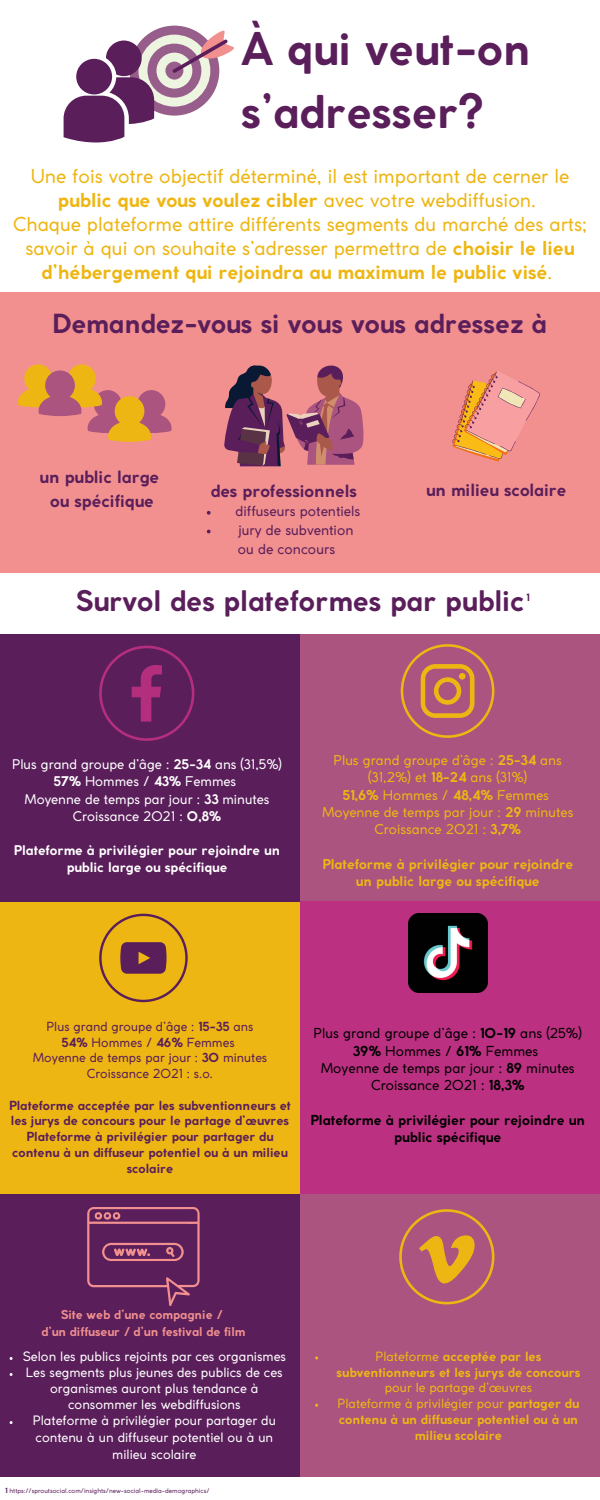
<style>
.page{position:relative;width:600px;height:1500px;background:#fff}
.page>*{position:absolute;margin:0;border:0;box-sizing:border-box;transform-origin:0 0}
.t1{font:700 44.6px/63px "Coco Gothic";color:#5a1e5a}
.t2{font:700 28px "Coco Gothic";color:#5a1e5a}
.t3{font:700 26px "Coco Gothic";color:#5a1e5a}
.t4{font:19px/24px "Coco Gothic";color:#eeb613;text-align:center}
.t5{font:700 16.7px/23.2px "Coco Gothic";color:#5a1e5a;text-align:center}
.t6{font:700 16.6px "Coco Gothic";color:#5a1e5a}
.t7{font:13.7px/18.8px "Coco Gothic";color:#5a1e5a}
.t8{font:13.6px/17.2px "Coco Gothic";color:#000;text-align:center}
.t9{font:700 13.6px/17.2px "Coco Gothic";color:#000;text-align:center}
.t10{font:13.4px/17.2px "Coco Gothic";color:#eeb613;text-align:center}
.t11{font:700 13.4px/17.2px "Coco Gothic";color:#eeb613;text-align:center}
.t12{font:13.2px/17.2px "Coco Gothic";color:#fff;text-align:center}
.t13{font:700 13.2px/17.2px "Coco Gothic";color:#fff;text-align:center}
.t14{font:12.8px/16.3px "Coco Gothic";color:#fff;text-align:center}
.t15{font:700 12.6px/15.8px "Coco Gothic";color:#eeb613;text-align:center}
.t16{font:700 12.4px/15.8px "Coco Gothic";color:#5a1e5a;text-align:center}
.t17{font:12.4px/15.8px "Coco Gothic";color:#5a1e5a;text-align:center}
.t18{font:700 12.1px/16.9px "Coco Gothic";color:#f1908f;text-align:center}
.t19{font:700 10px "Coco Gothic";color:#5a1e5a}
.t20{font:6.3px "Coco Gothic";color:#5a1e5a}
.s1{font-weight:700}
.s2{font-weight:400}
.s3{font-weight:700;font-size:7px}
</style>
<div class="page">
<svg style="left:64px;top:26px;width:170px;height:117px"></svg>
<div style="left:0;top:292px;width:600px;height:281px;background:#f1908f"></div>
<svg style="left:18px;top:364px;width:154px;height:78px"></svg>
<svg style="left:452px;top:371px;width:88px;height:90px"></svg>
<svg style="left:224px;top:365px;width:140px;height:101px"></svg>
<div style="left:0;top:634px;width:300px;height:268px;background:#5a1e5a"></div>
<div style="left:300px;top:634px;width:300px;height:268px;background:#aa547f"></div>
<div style="left:0;top:902px;width:300px;height:293px;background:#eeb613"></div>
<div style="left:300px;top:902px;width:300px;height:293px;background:#bc3081"></div>
<svg style="left:99px;top:646px;width:95px;height:95px"></svg>
<svg style="left:401px;top:644px;width:93px;height:94px"></svg>
<img style="left:408px;top:914px;width:79px;height:78px">
<svg style="left:99px;top:914px;width:89px;height:88px"></svg>
<div style="left:0;top:1194px;width:300px;height:283px;background:#5a1e5a"></div>
<div style="left:300px;top:1194px;width:300px;height:283px;background:#aa547f"></div>
<svg style="left:87px;top:1207px;width:113px;height:99px"></svg>
<svg style="left:399px;top:1209px;width:95px;height:95px"></svg>
<svg style="left:207px;top:511px;width:4px;height:4px"></svg>
<svg style="left:207px;top:530px;width:4px;height:3px"></svg>
<h1 class="t1" style="left:241px;top:21px;width:291px">À qui veut-on s’adresser?</h1>
<p class="t4" style="left:13px;top:166px;width:575px">Une fois votre objectif déterminé, il est important de cerner le <span class="s1">public que vous voulez cibler</span> avec votre webdiffusion.<br>Chaque plateforme attire différents segments du marché des arts; savoir à qui on souhaite s’adresser permettra de <span class="s1">choisir le lieu d’hébergement qui rejoindra au maximum le public visé</span>.</p>
<h3 class="t3" style="left:52px;top:314px;width:497px">Demandez-vous si vous vous adressez à</h3>
<p class="t5" style="left:40px;top:467px;width:121px">un public large ou spécifique</p>
<p class="t5" style="left:211px;top:481px;width:148px">des professionnels</p>
<p class="t7" style="left:236px;top:503px;width:126px">diffuseurs potentiels jury de subvention</p>
<p class="t7" style="left:238px;top:540px;width:99px">ou de concours</p>
<p class="t6" style="left:426px;top:484px;width:142px">un milieu scolaire</p>
<h2 class="t2" style="left:75px;top:590px;width:451px">Survol des plateformes par public</h2>
<p class="t19" style="left:526px;top:594px;width:5px">1</p>
<p class="t12" style="left:12px;top:757px;width:271px">Plus grand groupe d’âge : <span class="s1">25-34</span> ans (31,5%)<br><span class="s1">57%</span> Hommes / <span class="s1">43%</span> Femmes<br>Moyenne de temps par jour : <span class="s1">33</span> minutes<br>Croissance 2021 : <span class="s1">0,8%</span></p>
<p class="t13" style="left:14px;top:842px;width:268px">Plateforme à privilégier pour rejoindre un public large ou spécifique</p>
<p class="t10" style="left:322px;top:753px;width:253px">Plus grand groupe d’âge : <span class="s1">25-34</span> ans (31,2%) et <span class="s1">18-24</span> ans (31%)<br><span class="s1">51,6%</span> Hommes / <span class="s1">48,4%</span> Femmes<br>Moyenne de temps par jour : <span class="s1">29</span> minutes<br>Croissance 2021 : <span class="s1">3,7%</span></p>
<p class="t11" style="left:322px;top:856px;width:252px">Plateforme à privilégier pour rejoindre un public large ou spécifique</p>
<p class="t17" style="left:33px;top:1020px;width:236px">Plus grand groupe d’âge : <span class="s1">15-35</span> ans<br><span class="s1">54%</span> Hommes / <span class="s1">46%</span> Femmes<br>Moyenne de temps par jour : <span class="s1">30</span> minutes<br>Croissance 2021 : s.o.</p>
<p class="t16" style="left:9px;top:1098px;width:283px">Plateforme acceptée par les subventionneurs et les jurys de concours pour le partage d’œuvres Plateforme à privilégier pour partager du contenu à un diffuseur potentiel ou à un milieu scolaire</p>
<p class="t8" style="left:313px;top:1026px;width:270px">Plus grand groupe d’âge : <span class="s1">10-19</span> ans (25%)<br><span class="s1">39%</span> Hommes / <span class="s1">61%</span> Femmes<br>Moyenne de temps par jour : <span class="s1">89</span> minutes<br>Croissance 2021 : <span class="s1">18,3%</span></p>
<p class="t9" style="left:310px;top:1112px;width:276px">Plateforme à privilégier pour rejoindre un public spécifique</p>
<p class="t18" style="left:42px;top:1307px;width:205px">Site web d’une compagnie /<br>d’un diffuseur / d’un festival de film</p>
<p class="t14" style="left:23px;top:1350px;width:265px">Selon les publics rejoints par ces organismes Les segments plus jeunes des publics de ces organismes auront plus tendance à consommer les webdiffusions<br>Plateforme à privilégier pour partager du contenu à un diffuseur potentiel ou à un milieu scolaire</p>
<p class="t15" style="left:337px;top:1350px;width:245px"><span class="s2">Plateforme</span> acceptée par les subventionneurs et les jurys de concours</p>
<p class="t15" style="left:338px;top:1381px;width:243px"><span class="s2">pour le partage d’œuvres<br>Plateforme à privilégier pour</span> partager du contenu à un diffuseur potentiel ou à un milieu scolaire</p>
<p class="t20" style="left:5px;top:1488px;width:206px"><span class="s3">1</span> https://sproutsocial.com/insights/new-social-media-demographics/</p>
</div>
